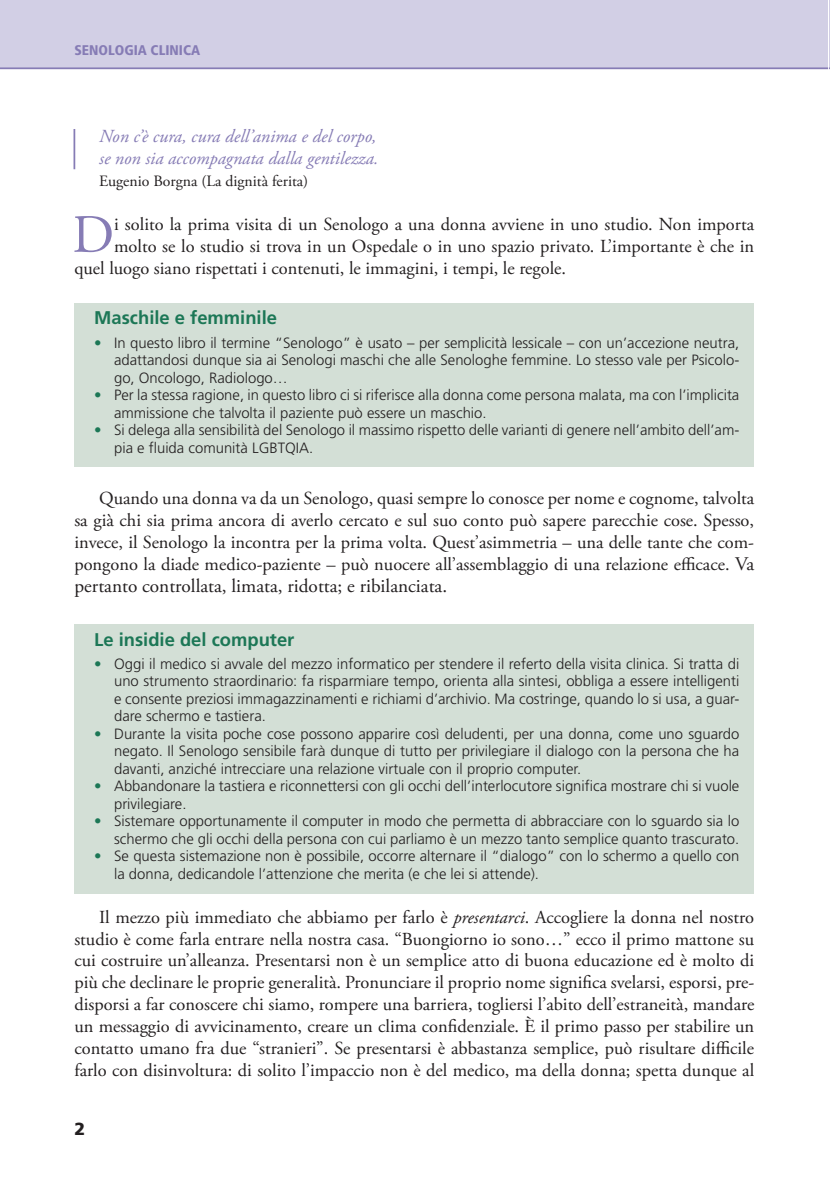
<style>
.page{position:relative;width:830px;height:1194px;background:#fff}
.page>*{position:absolute;margin:0;border:0;box-sizing:border-box;transform-origin:0 0}
.t1{font:53.9px "Adobe Garamond Pro";color:#867cb5}
.t2{font:19.25px "Adobe Garamond Pro";color:#231f20}
.t3{font:18.38px/21.9px "Adobe Garamond Pro";color:#231f20;text-align:justify}
.t4{font:italic 18.38px/21.9px "Adobe Garamond Pro";color:#867cb5}
.t5{font:700 18.38px "Frutiger";color:#1c7756}
.t6{font:900 17.5px "Frutiger";color:#231f20}
.t7{font:15.75px "Adobe Garamond Pro";color:#231f20}
.t8{font:300 14.88px/17.5px "Frutiger";color:#231f20}
.t9{font:900 condensed 14px "Frutiger";color:#867cb5}
.s1{font-weight:400;color:#1c7756}
.s2{font-size:19.25px}
.s3{font-style:italic}
</style>
<div class="page">
<hr style="left:829px;top:0;width:1px;height:69px;background:#d2cfe5">
<div style="left:0;top:0;width:828px;height:69px;background:#d2cfe5"></div>
<hr style="left:0;top:67px;width:828px;height:2px;background:#867cb5">
<hr style="left:73px;top:129px;width:2px;height:40px;background:#867cb5">
<div style="left:74px;top:303px;width:680px;height:24px;background:#d3dfd6"></div>
<div style="left:74px;top:326px;width:680px;height:70px;background:#d3dfd6"></div>
<div style="left:74px;top:379px;width:680px;height:52px;background:#d3dfd6"></div>
<div style="left:74px;top:414px;width:680px;height:52px;background:#d3dfd6"></div>
<div style="left:74px;top:624px;width:680px;height:24px;background:#d3dfd6"></div>
<div style="left:74px;top:647px;width:680px;height:88px;background:#d3dfd6"></div>
<div style="left:74px;top:717px;width:680px;height:70px;background:#d3dfd6"></div>
<div style="left:74px;top:770px;width:680px;height:52px;background:#d3dfd6"></div>
<div style="left:74px;top:805px;width:680px;height:52px;background:#d3dfd6"></div>
<div style="left:74px;top:840px;width:680px;height:54px;background:#d3dfd6"></div>
<p class="t9" style="left:74px;top:42px;width:127px">SENOLOGIA CLINICA</p>
<p class="t4" style="left:99px;top:126px;width:281px">Non c’è cura, cura dell’anima e del corpo, se non sia accompagnata dalla gentilezza.</p>
<p class="t7" style="left:99px;top:172px;width:211px">Eugenio Borgna (La dignità ferita)</p>
<h1 class="t1" style="left:72px;top:202px;width:43px">D</h1>
<p class="t3" style="left:114px;top:214px;width:641px">i solito la prima visita di un Senologo a una donna avviene in uno studio. Non importa</p>
<p class="t3" style="left:114px;top:236px;width:641px">molto se lo studio si trova in un Ospedale o in uno spazio privato. L’importante è che in</p>
<p class="t3" style="left:74px;top:257px;width:493px">quel luogo siano rispettati i contenuti, le immagini, i tempi, le regole.</p>
<p class="t5" style="left:94px;top:307px;width:184px">Maschile e femminile</p>
<p class="t8" style="left:114px;top:334px;width:627px;text-align:justify;text-indent:-20px"><span class="s1">•</span> In questo libro il termine “Senologo” è usato – per semplicità lessicale – con un’accezione neutra, adattandosi dunque sia ai Senologi maschi che alle Senologhe femmine. Lo stesso vale per Psicolo&shy;go, Oncologo, Radiologo…</p>
<p class="t8" style="left:114px;top:386px;width:627px;text-indent:-20px"><span class="s1">•</span> Per la stessa ragione, in questo libro ci si riferisce alla donna come persona malata, ma con l’implicita ammissione che talvolta il paziente può essere un maschio.</p>
<p class="t8" style="left:114px;top:421px;width:627px;text-indent:-20px"><span class="s1">•</span> Si delega alla sensibilità del Senologo il massimo rispetto delle varianti di genere nell’ambito dell’am&shy;pia e fluida comunità LGBTQIA.</p>
<p class="t3" style="left:74px;top:488px;width:681px;text-indent:25px">Quando una donna va da un Senologo, quasi sempre lo conosce per nome e cognome, talvolta sa già chi sia prima ancora di averlo cercato e sul suo conto può sapere parecchie cose. Spesso, invece, il Senologo la incontra per la prima volta. Quest’asimmetria – una delle tante che com&shy;pongono la diade medico-paziente – può nuocere all’assemblaggio di una relazione efficace. <span class="s2">Va</span></p>
<p class="t2" style="left:74px;top:574px;width:374px">pertanto controllata, limata, ridotta; e ribilanciata.</p>
<p class="t5" style="left:94px;top:628px;width:202px">Le insidie del computer</p>
<p class="t8" style="left:114px;top:655px;width:627px;text-align:justify;text-indent:-20px"><span class="s1">•</span> Oggi il medico si avvale del mezzo informatico per stendere il referto della visita clinica. Si tratta di uno strumento straordinario: fa risparmiare tempo, orienta alla sintesi, obbliga a essere intelligenti e consente preziosi immagazzinamenti e richiami d’archivio. Ma costringe, quando lo si usa, a guar&shy;dare schermo e tastiera.</p>
<p class="t8" style="left:114px;top:725px;width:627px;text-align:justify;text-indent:-20px"><span class="s1">•</span> Durante la visita poche cose possono apparire così deludenti, per una donna, come uno sguardo negato. Il Senologo sensibile farà dunque di tutto per privilegiare il dialogo con la persona che ha davanti, anziché intrecciare una relazione virtuale con il proprio computer.</p>
<p class="t8" style="left:114px;top:777px;width:627px;text-indent:-20px"><span class="s1">•</span> Abbandonare la tastiera e riconnettersi con gli occhi dell’interlocutore significa mostrare chi si vuole privilegiare.</p>
<p class="t8" style="left:94px;top:812px;width:646px;text-align:right"><span class="s1">•</span> Sistemare opportunamente il computer in modo che permetta di abbracciare con lo sguardo sia lo schermo che gli occhi della persona con cui parliamo è un mezzo tanto semplice quanto trascurato.</p>
<p class="t8" style="left:114px;top:847px;width:627px;text-indent:-20px"><span class="s1">•</span> Se questa sistemazione non è possibile, occorre alternare il “dialogo” con lo schermo a quello con la donna, dedicandole l’attenzione che merita (e che lei si attende).</p>
<p class="t3" style="left:74px;top:906px;width:681px;text-indent:25px">Il mezzo più immediato che abbiamo per farlo è <span class="s3">presentarci</span>. Accogliere la donna nel nostro studio è come farla entrare nella nostra casa. “Buongiorno io sono…” ecco il primo mattone su cui costruire un’alleanza. Presentarsi non è un semplice atto di buona educazione ed è molto di più che declinare le proprie generalità. Pronunciare il proprio nome significa svelarsi, esporsi, pre&shy;disporsi a far conoscere chi siamo, rompere una barriera, togliersi l’abito dell’estraneità, mandare un messaggio di avvicinamento, creare un clima confidenziale. È il primo passo per stabilire un contatto umano fra due “stranieri”. Se presentarsi è abbastanza semplice, può risultare difficile farlo con disinvoltura: di solito l’impaccio non è del medico, ma della donna; spetta dunque al</p>
<p class="t6" style="left:74px;top:1118px;width:12px">2</p>
</div>
